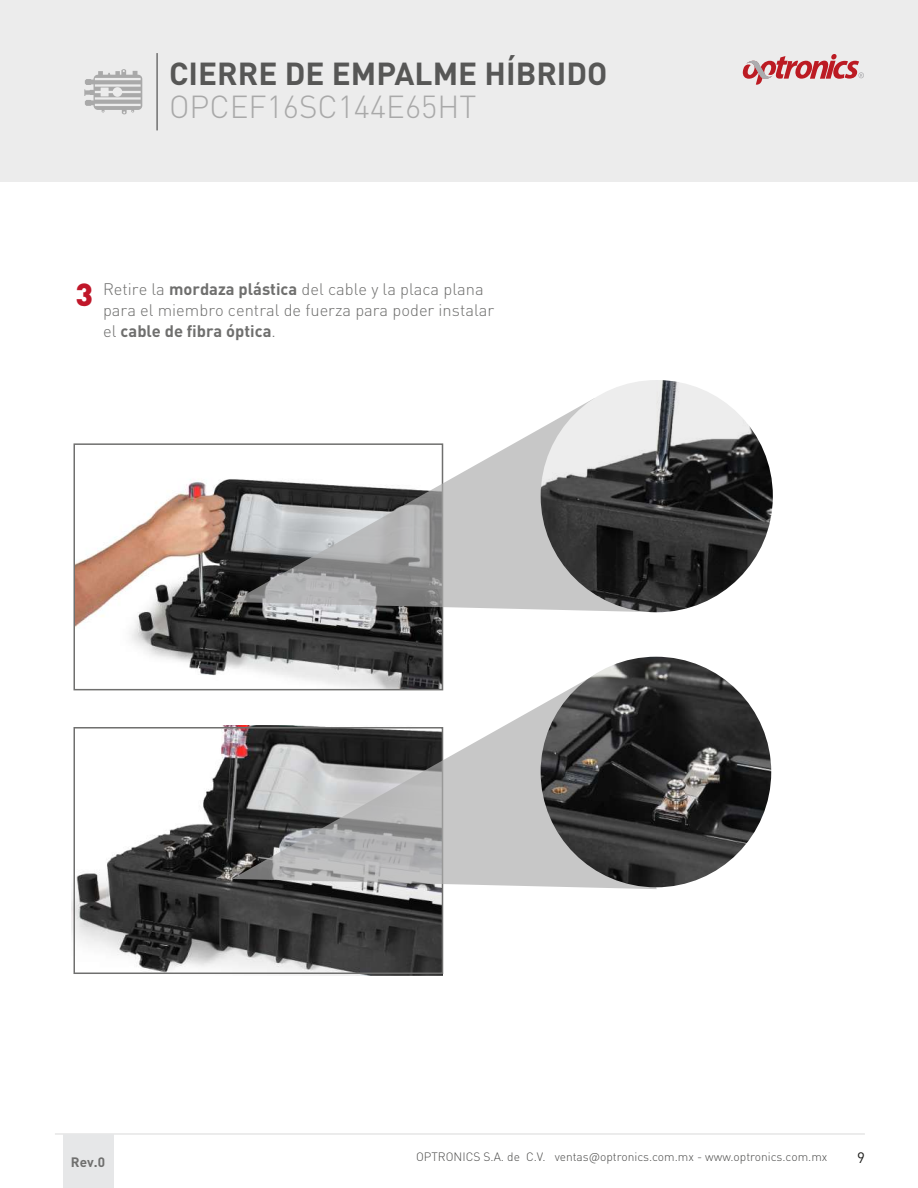
<style>
.page{position:relative;width:918px;height:1188px;background:#fff}
.page>*{position:absolute;margin:0;border:0;box-sizing:border-box;transform-origin:0 0}
.t1{font:700 31.5px "DIN Pro";color:#575756}
.t2{font:300 31.5px "DIN Pro";color:#a9a9a9}
.t3{font:900 31.5px "DIN Pro";color:#c0172a}
.t4{font:300 16.5px/21px "DIN Pro";color:#6f6f6e}
.t5{font:15px "DIN Pro";color:#1d1d1b}
.t6{font:700 13.5px "DIN Pro";color:#6f6f6e}
.t7{font:300 12px "DIN Pro";color:#4a4a49}
.s1{font-weight:700}
</style>
<div class="page">
<div style="left:0;top:0;width:918px;height:182px;background:#ececec"></div>
<hr style="left:55px;top:1134px;width:810px;height:1px;background:#d9d9d9">
<svg style="left:742px;top:54px;width:122px;height:31px"></svg>
<div style="left:63px;top:1134px;width:50px;height:53px;background:#e6e7e8"></div>
<hr style="left:156px;top:53px;width:2px;height:77px;background:#666565">
<svg style="left:84px;top:69px;width:58px;height:45px"></svg>
<img style="left:77px;top:479px;width:363px;height:197px">
<img style="left:71px;top:725px;width:372px;height:251px">
<div style="left:74px;top:443px;width:369px;height:247px;border:2px solid #6f6f6e"></div>
<div style="left:74px;top:727px;width:369px;height:247px;border:2px solid #6f6f6e"></div>
<svg style="left:232px;top:428px;width:309px;height:184px"></svg>
<svg style="left:232px;top:675px;width:425px;height:214px"></svg>
<img style="left:541px;top:380px;width:232px;height:232px">
<img style="left:541px;top:657px;width:230px;height:230px;border-radius:115px">
<h1 class="t1" style="left:169px;top:53px;width:440px">CIERRE DE EMPALME HÍBRIDO</h1>
<h1 class="t2" style="left:169px;top:85px;width:309px">OPCEF16SC144E65HT</h1>
<h1 class="t3" style="left:76px;top:273px;width:19px">3</h1>
<p class="t4" style="left:103px;top:278px;width:393px">Retire la <span class="s1">mordaza plástica</span> del cable y la placa plana para el miembro central de fuerza para poder instalar el <span class="s1">cable de fibra óptica</span>.</p>
<p class="t6" style="left:71px;top:1153px;width:36px">Rev.0</p>
<p class="t7" style="left:416px;top:1149px;width:413px">OPTRONICS S.A. de C.V. ventas@optronics.com.mx - www.optronics.com.mx</p>
<p class="t5" style="left:857px;top:1148px;width:9px">9</p>
</div>
